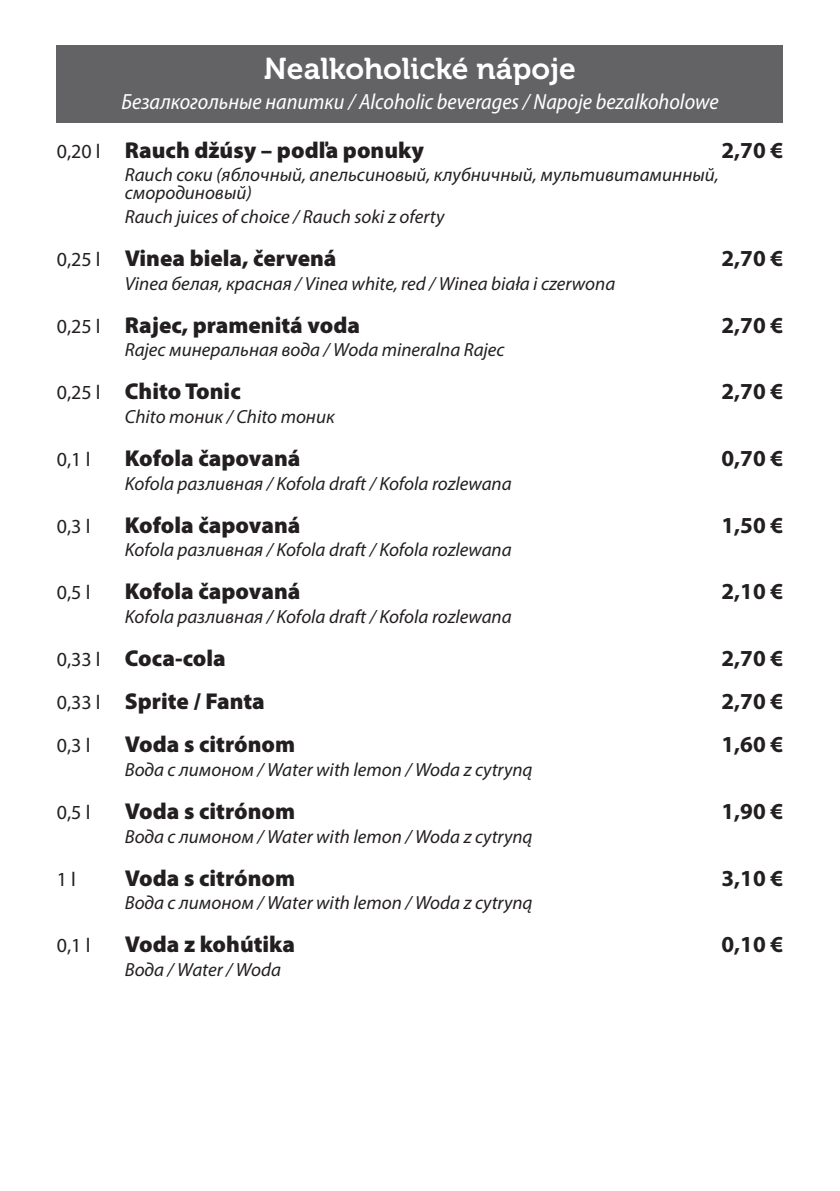
<style>
.page{position:relative;width:840px;height:1191px;background:#fff}
.page>*{position:absolute;margin:0;border:0;box-sizing:border-box;transform-origin:0 0}
.t1{font:30px "Museo 700";color:#fff}
.t2{font:900 23px "Myriad Pro";color:#231f20}
.t3{font:700 23px "Myriad Pro";color:#231f20}
.t4{font:italic semi-condensed 22px "Myriad Pro";color:#fff}
.t5{font:20px "Myriad Pro";color:#231f20}
.t6{font:italic 19px/18px "Myriad Pro";color:#231f20}
.s1{font-weight:400;font-size:20px}
</style>
<div class="page">
<div style="left:57px;top:45px;width:725px;height:53px;background:#636366"></div>
<div style="left:57px;top:87px;width:725px;height:36px;background:#636366"></div>
<h1 class="t1" style="left:264px;top:52px;width:313px">Nealkoholické nápoje</h1>
<p class="t4" style="left:121px;top:90px;width:598px">Безалкогольные напитки / Alcoholic beverages / Napoje bezalkoholowe</p>
<p class="t2" style="left:57px;top:137px;width:368px"><span class="s1">0,20 l</span> Rauch džúsy – podľa ponuky</p>
<p class="t3" style="left:721px;top:135px;width:63px">2,70 €</p>
<p class="t6" style="left:125px;top:166px;width:595px">Rauch соки (яблочный, апельсиновый, клубничный, мультивитаминный, смородиновый)</p>
<p class="t6" style="left:125px;top:207px;width:321px">Rauch juices of choice / Rauch soki z oferty</p>
<p class="t2" style="left:57px;top:245px;width:281px"><span class="s1">0,25 l</span> Vinea biela, červená</p>
<p class="t3" style="left:721px;top:243px;width:63px">2,70 €</p>
<p class="t6" style="left:125px;top:274px;width:491px">Vinea белая, красная / Vinea white, red / Winea biała i czerwona</p>
<p class="t2" style="left:57px;top:312px;width:304px"><span class="s1">0,25 l</span> Rajec, pramenitá voda</p>
<p class="t3" style="left:721px;top:310px;width:63px">2,70 €</p>
<p class="t6" style="left:125px;top:341px;width:381px">Rajec минеральная вода / Woda mineralna Rajec</p>
<p class="t2" style="left:57px;top:378px;width:185px"><span class="s1">0,25 l</span> Chito Tonic</p>
<p class="t3" style="left:721px;top:376px;width:63px">2,70 €</p>
<p class="t6" style="left:125px;top:407px;width:211px">Chito тоник / Chito тоник</p>
<p class="t5" style="left:57px;top:447px;width:35px">0,1 l</p>
<p class="t2" style="left:125px;top:445px;width:177px">Kofola čapovaná</p>
<p class="t3" style="left:721px;top:443px;width:63px">0,70 €</p>
<p class="t6" style="left:125px;top:474px;width:388px">Kofola разливная / Kofola draft / Kofola rozlewana</p>
<p class="t5" style="left:57px;top:514px;width:35px">0,3 l</p>
<p class="t2" style="left:125px;top:512px;width:177px">Kofola čapovaná</p>
<p class="t3" style="left:721px;top:510px;width:63px">1,50 €</p>
<p class="t6" style="left:125px;top:541px;width:388px">Kofola разливная / Kofola draft / Kofola rozlewana</p>
<p class="t5" style="left:57px;top:580px;width:35px">0,5 l</p>
<p class="t2" style="left:125px;top:578px;width:177px">Kofola čapovaná</p>
<p class="t3" style="left:721px;top:577px;width:63px">2,10 €</p>
<p class="t6" style="left:125px;top:607px;width:388px">Kofola разливная / Kofola draft / Kofola rozlewana</p>
<p class="t2" style="left:57px;top:645px;width:170px"><span class="s1">0,33 l</span> Coca-cola</p>
<p class="t3" style="left:721px;top:643px;width:63px">2,70 €</p>
<p class="t2" style="left:57px;top:688px;width:209px"><span class="s1">0,33 l</span> Sprite / Fanta</p>
<p class="t3" style="left:721px;top:686px;width:63px">2,70 €</p>
<p class="t5" style="left:57px;top:733px;width:35px">0,3 l</p>
<p class="t2" style="left:125px;top:731px;width:172px">Voda s citrónom</p>
<p class="t3" style="left:721px;top:729px;width:63px">1,60 €</p>
<p class="t6" style="left:125px;top:760px;width:409px">Вода с лимоном / Water with lemon / Woda z cytryną</p>
<p class="t5" style="left:57px;top:800px;width:35px">0,5 l</p>
<p class="t2" style="left:125px;top:798px;width:172px">Voda s citrónom</p>
<p class="t3" style="left:721px;top:796px;width:63px">1,90 €</p>
<p class="t6" style="left:125px;top:827px;width:409px">Вода с лимоном / Water with lemon / Woda z cytryną</p>
<p class="t5" style="left:57px;top:866px;width:21px">1 l</p>
<p class="t2" style="left:125px;top:865px;width:172px">Voda s citrónom</p>
<p class="t3" style="left:721px;top:863px;width:63px">3,10 €</p>
<p class="t6" style="left:125px;top:893px;width:409px">Вода с лимоном / Water with lemon / Woda z cytryną</p>
<p class="t5" style="left:57px;top:933px;width:35px">0,1 l</p>
<p class="t2" style="left:125px;top:931px;width:172px">Voda z kohútika</p>
<p class="t3" style="left:721px;top:929px;width:63px">0,10 €</p>
<p class="t6" style="left:125px;top:960px;width:157px">Вода / Water / Woda</p>
</div>
